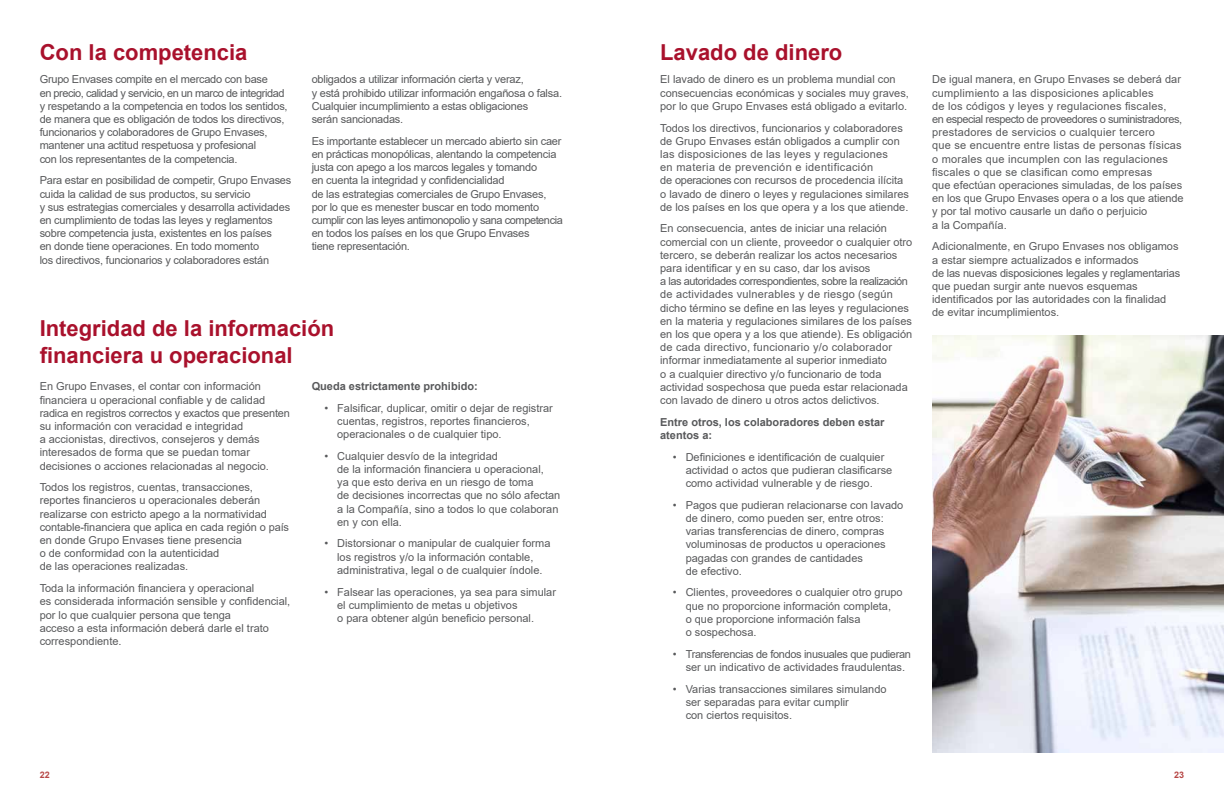
<style>
.page{position:relative;width:1224px;height:792px;background:#fff}
.page>*{position:absolute;margin:0;border:0;box-sizing:border-box;transform-origin:0 0}
.t1{font:700 22px/26.4px "Arial";color:#a9112c}
.t2{font:11px/13.2px "Arial";color:#58595b}
.t3{font:11px/13.2px "Arial";letter-spacing:-.02em;color:#58595b}
.t4{font:11px/13.2px "Arial";letter-spacing:.02em;color:#58595b}
.t5{font:11px/13.2px "Arial";letter-spacing:-.03em;color:#58595b}
.t6{font:700 11px/13.2px "Arial";color:#58595b}
.t7{font:700 9px "Arial";color:#b74746}
</style>
<div class="page">
<img style="left:932px;top:335px;width:292px;height:417px">
<h1 class="t1" style="left:40px;top:39px;width:209px">Con la competencia</h1>
<p class="t3" style="left:40px;top:73px;width:250px">Grupo Envases compite en el mercado con base<br>en precio, calidad y servicio, en un marco de integridad y respetando a la competencia en todos los sentidos, de manera que es obligación de todos los directivos, funcionarios y colaboradores de Grupo Envases, mantener una actitud respetuosa y profesional<br>con los representantes de la competencia.</p>
<p class="t3" style="left:40px;top:174px;width:253px">Para estar en posibilidad de competir, Grupo Envases cuida la calidad de sus productos, su servicio<br>y sus estrategias comerciales y desarrolla actividades en cumplimiento de todas las leyes y reglamentos sobre competencia justa, existentes en los países<br>en donde tiene operaciones. En todo momento<br>los directivos, funcionarios y colaboradores están</p>
<p class="t3" style="left:312px;top:73px;width:252px">obligados a utilizar información cierta y veraz,<br>y está prohibido utilizar información engañosa o falsa.<br>Cualquier incumplimiento a estas obligaciones<br>serán sancionadas.</p>
<p class="t3" style="left:312px;top:134px;width:253px">Es importante establecer un mercado abierto sin caer en prácticas monopólicas, alentando la competencia justa con apego a los marcos legales y tomando<br>en cuenta la integridad y confidencialidad<br>de las estrategias comerciales de Grupo Envases, por lo que es menester buscar en todo momento cumplir con las leyes antimonopolio y sana competencia en todos los países en los que Grupo Envases<br>tiene representación.</p>
<h1 class="t1" style="left:40px;top:315px;width:296px">Integridad de la información financiera u operacional</h1>
<p class="t2" style="left:40px;top:380px;width:252px">En Grupo Envases, el contar con información financiera u operacional confiable y de calidad radica en registros correctos y exactos que presenten su información con veracidad e integridad<br>a accionistas, directivos, consejeros y demás interesados de forma que se puedan tomar decisiones o acciones relacionadas al negocio.</p>
<p class="t2" style="left:40px;top:481px;width:251px">Todos los registros, cuentas, transacciones, reportes financieros u operacionales deberán realizarse con estricto apego a la normatividad contable-financiera que aplica en cada región o país en donde Grupo Envases tiene presencia<br>o de conformidad con la autenticidad<br>de las operaciones realizadas.</p>
<p class="t2" style="left:40px;top:582px;width:252px">Toda la información financiera y operacional<br>es considerada información sensible y confidencial, por lo que cualquier persona que tenga<br>acceso a esta información deberá darle el trato correspondiente.</p>
<p class="t6" style="left:312px;top:380px;width:168px">Queda estrictamente prohibido:</p>
<p class="t2" style="left:337px;top:401px;width:217px;text-indent:-13px">• Falsificar, duplicar, omitir o dejar de registrar cuentas, registros, reportes financieros, operacionales o de cualquier tipo.</p>
<p class="t2" style="left:337px;top:449px;width:225px;text-indent:-13px">• Cualquier desvío de la integridad<br>de la información financiera u operacional,<br>ya que esto deriva en un riesgo de toma<br>de decisiones incorrectas que no sólo afectan a la Compañía, sino a todos lo que colaboran en y con ella.</p>
<p class="t2" style="left:324px;top:537px;width:228px;text-align:center">• Distorsionar o manipular de cualquier forma los registros y/o la información contable, administrativa, legal o de cualquier índole.</p>
<p class="t2" style="left:337px;top:585px;width:220px;text-indent:-13px">• Falsear las operaciones, ya sea para simular el cumplimiento de metas u objetivos<br>o para obtener algún beneficio personal.</p>
<h1 class="t1" style="left:660px;top:39px;width:184px">Lavado de dinero</h1>
<p class="t2" style="left:660px;top:73px;width:250px">El lavado de dinero es un problema mundial con consecuencias económicas y sociales muy graves, por lo que Grupo Envases está obligado a evitarlo.</p>
<p class="t2" style="left:660px;top:121px;width:250px">Todos los directivos, funcionarios y colaboradores de Grupo Envases están obligados a cumplir con las disposiciones de las leyes y regulaciones<br>en materia de prevención e identificación<br>de operaciones con recursos de procedencia ilícita o lavado de dinero o leyes y regulaciones similares de los países en los que opera y a los que atiende.</p>
<p class="t2" style="left:660px;top:222px;width:254px">En consecuencia, antes de iniciar una relación comercial con un cliente, proveedor o cualquier otro tercero, se deberán realizar los actos necesarios para identificar y en su caso, dar los avisos<br>a las autoridades correspondientes, sobre la realización de actividades vulnerables y de riesgo (según dicho término se define en las leyes y regulaciones en la materia y regulaciones similares de los países en los que opera y a los que atiende). Es obligación de cada directivo, funcionario y/o colaborador informar inmediatamente al superior inmediato<br>o a cualquier directivo y/o funcionario de toda actividad sospechosa que pueda estar relacionada con lavado de dinero u otros actos delictivos.</p>
<p class="t6" style="left:660px;top:415px;width:226px">Entre otros, los colaboradores deben estar atentos a:</p>
<p class="t2" style="left:686px;top:450px;width:208px;text-indent:-13px">• Definiciones e identificación de cualquier actividad o actos que pudieran clasificarse como actividad vulnerable y de riesgo.</p>
<p class="t2" style="left:686px;top:498px;width:219px;text-indent:-13px">• Pagos que pudieran relacionarse con lavado de dinero, como pueden ser, entre otros: varias transferencias de dinero, compras voluminosas de productos u operaciones pagadas con grandes de cantidades<br>de efectivo.</p>
<p class="t2" style="left:686px;top:586px;width:219px;text-indent:-13px">• Clientes, proveedores o cualquier otro grupo que no proporcione información completa,<br>o que proporcione información falsa<br>o sospechosa.</p>
<p class="t5" style="left:686px;top:647px;width:227px;text-indent:-13px">• Transferencias de fondos inusuales que pudieran ser un indicativo de actividades fraudulentas.</p>
<p class="t2" style="left:686px;top:682px;width:202px;text-indent:-13px">• Varias transacciones similares simulando ser separadas para evitar cumplir<br>con ciertos requisitos.</p>
<p class="t4" style="left:932px;top:73px;width:253px">De igual manera, en Grupo Envases se deberá dar cumplimiento a las disposiciones aplicables<br>de los códigos y leyes y regulaciones fiscales,<br>en especial respecto de proveedores o suministradores, prestadores de servicios o cualquier tercero<br>que se encuentre entre listas de personas físicas o morales que incumplen con las regulaciones fiscales o que se clasifican como empresas<br>que efectúan operaciones simuladas, de los países en los que Grupo Envases opera o a los que atiende y por tal motivo causarle un daño o perjuicio<br>a la Compañía.</p>
<p class="t2" style="left:932px;top:240px;width:249px">Adicionalmente, en Grupo Envases nos obligamos a estar siempre actualizados e informados<br>de las nuevas disposiciones legales y reglamentarias que puedan surgir ante nuevos esquemas identificados por las autoridades con la finalidad de evitar incumplimientos.</p>
<p class="t7" style="left:40px;top:769px;width:12px">22</p>
<p class="t7" style="left:1174px;top:769px;width:12px">23</p>
</div>
